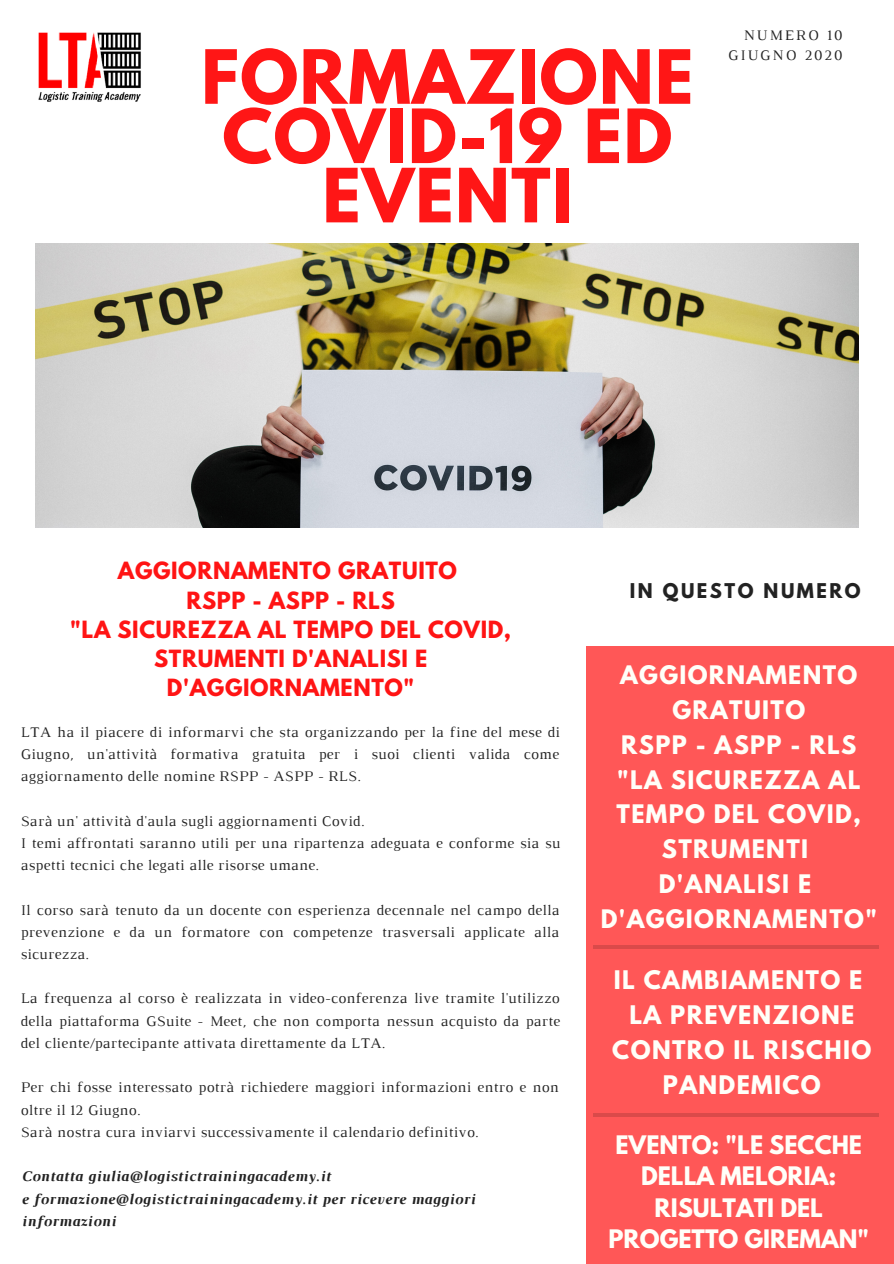
<style>
.page{position:relative;width:894px;height:1264px;background:#fff}
.page>*{position:absolute;margin:0;border:0;box-sizing:border-box;transform-origin:0 0}
.t1{font:700 66.15px/59.2px "League Spartan";letter-spacing:.02em;color:#ff1616;text-align:center}
.t2{font:700 22.65px/35px "League Spartan";letter-spacing:.06em;color:#fffff9;text-align:center}
.t3{font:700 22.65px/31.2px "League Spartan";color:#fffff9;text-align:center}
.t4{font:700 21px/29.2px "League Spartan";letter-spacing:.03em;color:#ff1414;text-align:center}
.t5{font:700 18px "League Spartan";letter-spacing:.14em;color:#222}
.t6{font:15px/22.2px "Luthier";letter-spacing:.02em;color:#222;text-align:justify}
.t7{font:italic 700 15px/22.2px "Luthier";letter-spacing:.02em;color:#222}
.t8{font:14.85px/20.2px "Luthier";letter-spacing:.14em;color:#222;text-align:right}
</style>
<div class="page">
<div style="left:586px;top:645px;width:307px;height:618px;background:#ff5757"></div>
<img style="left:35px;top:244px;width:823px;height:283px">
<img style="left:38px;top:32px;width:103px;height:70px">
<hr style="left:593px;top:945px;width:285px;height:3px;background:#000">
<hr style="left:593px;top:1113px;width:285px;height:3px;background:#000">
<h1 class="t1" style="left:201px;top:56px;width:493px">FORMAZIONE<br>COVID-19 ED<br>EVENTI</h1>
<p class="t8" style="left:728px;top:26px;width:115px">NUMERO 10<br>GIUGNO 2020</p>
<h3 class="t4" style="left:70px;top:559px;width:442px">AGGIORNAMENTO GRATUITO<br>RSPP - ASPP - RLS<br>"LA SICUREZZA AL TEMPO DEL COVID,<br>STRUMENTI D'ANALISI E<br>D'AGGIORNAMENTO"</h3>
<p class="t6" style="left:21px;top:721px;width:540px">LTA ha il piacere di informarvi che sta organizzando per la fine del mese di Giugno, un'attività formativa gratuita per i suoi clienti valida come aggiornamento delle nomine RSPP - ASPP - RLS.</p>
<p class="t6" style="left:21px;top:810px;width:541px;text-align:left">Sarà un' attività d'aula sugli aggiornamenti Covid.<br>I temi affrontati saranno utili per una ripartenza adeguata e conforme sia su aspetti tecnici che legati alle risorse umane.</p>
<p class="t6" style="left:21px;top:899px;width:540px">Il corso sarà tenuto da un docente con esperienza decennale nel campo della prevenzione e da un formatore con competenze trasversali applicate alla sicurezza.</p>
<p class="t6" style="left:21px;top:988px;width:541px">La frequenza al corso è realizzata in video-conferenza live tramite l'utilizzo della piattaforma GSuite - Meet, che non comporta nessun acquisto da parte del cliente/partecipante attivata direttamente da LTA.</p>
<p class="t6" style="left:21px;top:1077px;width:539px;text-align:left">Per chi fosse interessato potrà richiedere maggiori informazioni entro e non oltre il 12 Giugno.<br>Sarà nostra cura inviarvi successivamente il calendario definitivo.</p>
<p class="t7" style="left:21px;top:1166px;width:455px">Contatta giulia@logistictrainingacademy.it<br>e formazione@logistictrainingacademy.it per ricevere maggiori informazioni</p>
<p class="t5" style="left:629px;top:581px;width:232px">IN QUESTO NUMERO</p>
<h2 class="t2" style="left:600px;top:660px;width:278px">AGGIORNAMENTO<br>GRATUITO<br>RSPP - ASPP - RLS "LA SICUREZZA AL<br>TEMPO DEL COVID,<br>STRUMENTI<br>D'ANALISI E<br>D'AGGIORNAMENTO"</h2>
<h2 class="t2" style="left:612px;top:965px;width:260px">IL CAMBIAMENTO E<br>LA PREVENZIONE<br>CONTRO IL RISCHIO<br>PANDEMICO</h2>
<h2 class="t3" style="left:608px;top:1132px;width:262px">EVENTO: "LE SECCHE<br>DELLA MELORIA:<br>RISULTATI DEL<br>PROGETTO GIREMAN"</h2>
</div>
